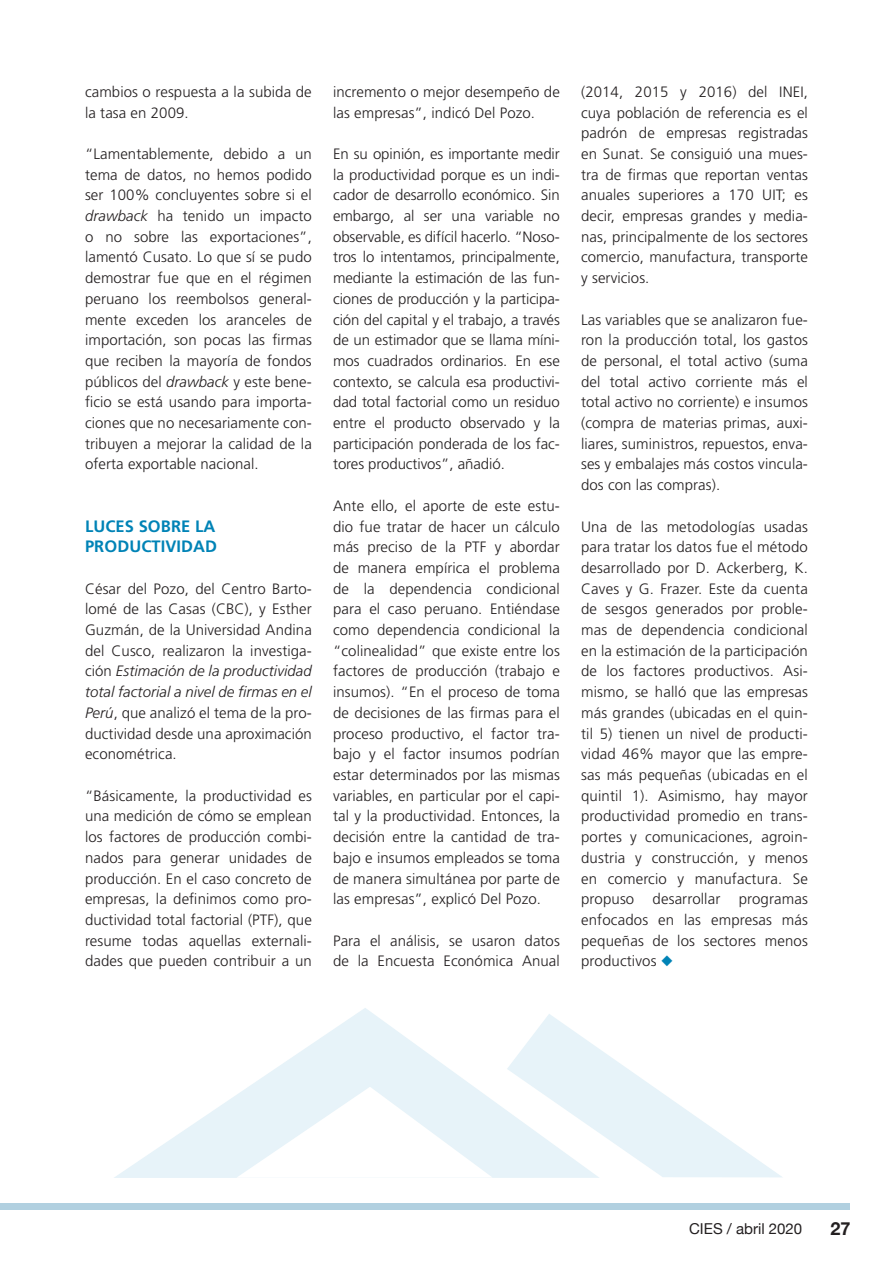
<style>
.page{position:relative;width:893px;height:1263px;background:#fff}
.page>*{position:absolute;margin:0;border:0;box-sizing:border-box;transform-origin:0 0}
.t1{font:700 18px "Helvetica Neue";color:#231f20}
.SUBTITULO_1{font:700 16.5px/20.7px "Frutiger";letter-spacing:.005em;color:#0083b6}
.t2{font:300 15px/20.7px "Frutiger";letter-spacing:.005em;color:#231f20;text-align:justify}
.t3{font:15px "Helvetica Neue";color:#231f20}
.s1{font-style:italic}
.s2{color:#0083b6}
</style>
<div class="page">
<div style="left:0;top:1203px;width:850px;height:7px;background:#b1d0e0"></div>
<svg style="left:114px;top:1008px;width:485px;height:170px"></svg>
<svg style="left:236px;top:1087px;width:257px;height:91px"></svg>
<svg style="left:507px;top:1014px;width:275px;height:163px"></svg>
<p class="t2" style="left:85px;top:81px;width:228px">cambios o respuesta a la subida de la tasa en 2009.</p>
<p class="t2" style="left:85px;top:143px;width:228px">“Lamentablemente, debido a un tema de datos, no hemos podido ser 100% concluyentes sobre si el <span class="s1">drawback</span> ha tenido un impacto o no sobre las exportaciones”, lamentó Cusato. Lo que sí se pudo demostrar fue que en el régimen peruano los reembolsos general&shy;mente exceden los aranceles de importación, son pocas las firmas que reciben la mayoría de fondos públicos del <span class="s1">drawback</span> y este bene&shy;ficio se está usando para importa&shy;ciones que no necesariamente con&shy;tribuyen a mejorar la calidad de la oferta exportable nacional.</p>
<p class="SUBTITULO_1" style="left:85px;top:515px;width:134px">LUCES SOBRE LA<br>PRODUCTIVIDAD</p>
<p class="t2" style="left:85px;top:578px;width:228px">César del Pozo, del Centro Barto&shy;lomé de las Casas (CBC), y Esther Guzmán, de la Universidad Andina del Cusco, realizaron la investiga&shy;ción <span class="s1">Estimación de la productividad total factorial a nivel de firmas en el Perú</span>, que analizó el tema de la pro&shy;ductividad desde una aproximación econométrica.</p>
<p class="t2" style="left:85px;top:785px;width:228px">“Básicamente, la productividad es una medición de cómo se emplean los factores de producción combi&shy;nados para generar unidades de producción. En el caso concreto de empresas, la definimos como pro&shy;ductividad total factorial (PTF), que resume todas aquellas externali&shy;dades que pueden contribuir a un</p>
<p class="t2" style="left:333px;top:81px;width:228px">incremento o mejor desempeño de las empresas”, indicó Del Pozo.</p>
<p class="t2" style="left:333px;top:143px;width:228px">En su opinión, es importante medir la productividad porque es un indi&shy;cador de desarrollo económico. Sin embargo, al ser una variable no observable, es difícil hacerlo. “Noso&shy;tros lo intentamos, principalmente, mediante la estimación de las fun&shy;ciones de producción y la participa&shy;ción del capital y el trabajo, a través de un estimador que se llama míni&shy;mos cuadrados ordinarios. En ese contexto, se calcula esa productivi&shy;dad total factorial como un residuo entre el producto observado y la participación ponderada de los fac&shy;tores productivos”, añadió.</p>
<p class="t2" style="left:333px;top:495px;width:228px">Ante ello, el aporte de este estu&shy;dio fue tratar de hacer un cálculo más preciso de la PTF y abordar de manera empírica el problema de la dependencia condicional para el caso peruano. Entiéndase como dependencia condicional la “colinealidad” que existe entre los factores de producción (trabajo e insumos). “En el proceso de toma de decisiones de las firmas para el proceso productivo, el factor tra&shy;bajo y el factor insumos podrían estar determinados por las mismas variables, en particular por el capi&shy;tal y la productividad. Entonces, la decisión entre la cantidad de tra&shy;bajo e insumos empleados se toma de manera simultánea por parte de las empresas”, explicó Del Pozo.</p>
<p class="t2" style="left:333px;top:930px;width:228px">Para el análisis, se usaron datos de la Encuesta Económica Anual</p>
<p class="t2" style="left:581px;top:81px;width:228px">(2014, 2015 y 2016) del INEI, cuya población de referencia es el padrón de empresas registradas en Sunat. Se consiguió una mues&shy;tra de firmas que reportan ventas anuales superiores a 170 UIT; es decir, empresas grandes y media&shy;nas, principalmente de los sectores comercio, manufactura, transporte y servicios.</p>
<p class="t2" style="left:581px;top:309px;width:228px">Las variables que se analizaron fue&shy;ron la producción total, los gastos de personal, el total activo (suma del total activo corriente más el total activo no corriente) e insumos (compra de materias primas, auxi&shy;liares, suministros, repuestos, enva&shy;ses y embalajes más costos vincula&shy;dos con las compras).</p>
<p class="t2" style="left:581px;top:516px;width:228px">Una de las metodologías usadas para tratar los datos fue el método desarrollado por D. Ackerberg, K.<br>Caves y G. Frazer. Este da cuenta de sesgos generados por proble&shy;mas de dependencia condicional en la estimación de la participación de los factores productivos. Asi&shy;mismo, se halló que las empresas más grandes (ubicadas en el quin&shy;til 5) tienen un nivel de producti&shy;vidad 46% mayor que las empre&shy;sas más pequeñas (ubicadas en el quintil 1). Asimismo, hay mayor productividad promedio en trans&shy;portes y comunicaciones, agroin&shy;dustria y construcción, y menos en comercio y manufactura. Se propuso desarrollar programas enfocados en las empresas más pequeñas de los sectores menos</p>
<p class="t2" style="left:581px;top:951px;width:93px">productivos <span class="s2">◆</span></p>
<p class="t3" style="left:689px;top:1220px;width:115px">CIES / abril 2020</p>
<p class="t1" style="left:830px;top:1217px;width:22px">27</p>
</div>
